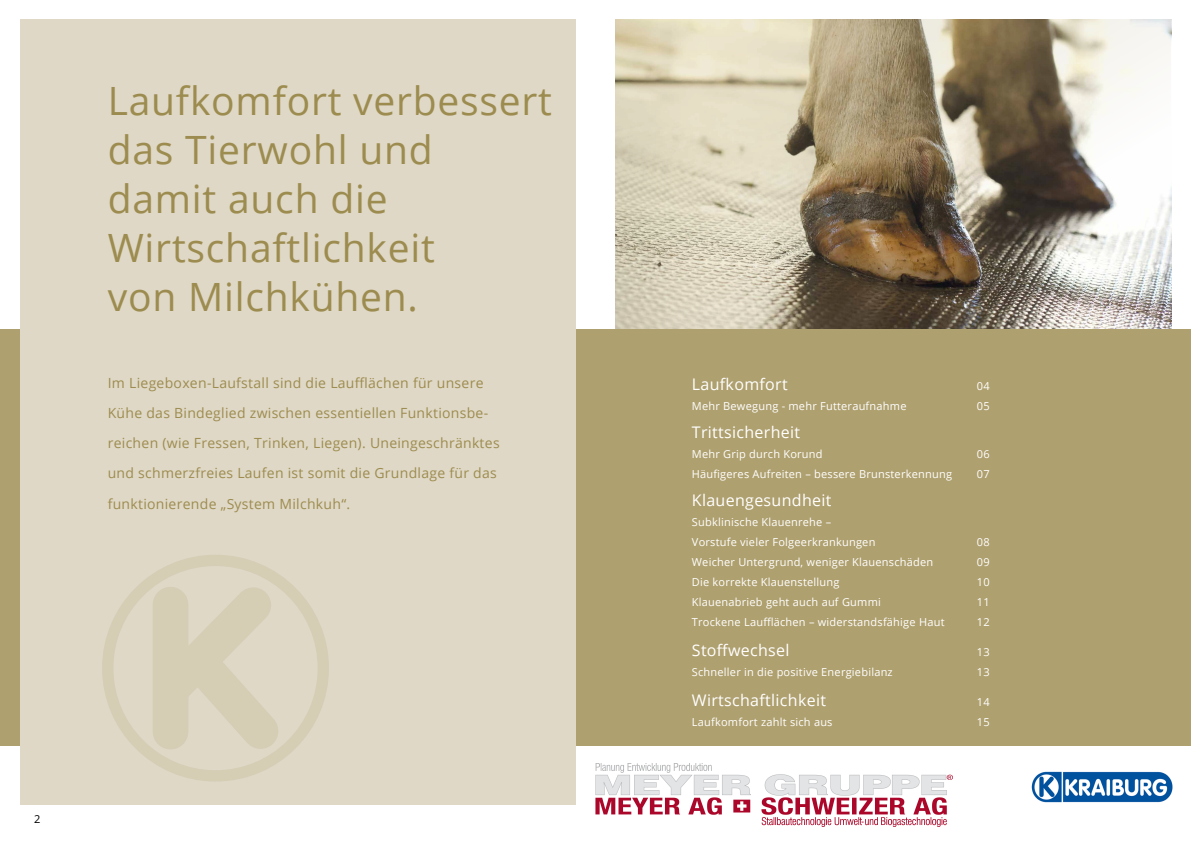
<style>
.page{position:relative;width:1191px;height:842px;background:#fff}
.page>*{position:absolute;margin:0;border:0;box-sizing:border-box;transform-origin:0 0}
.t1{font:39px/49px "Open Sans";letter-spacing:.02em;color:#9d8c4f}
.t2{font:16px "Open Sans";letter-spacing:.02em;color:#fff}
.t3{font:14px/30px "Open Sans";letter-spacing:.02em;color:#9d8c4f}
.t4{font:11px/20px "Open Sans";letter-spacing:.02em;color:#fff}
.t5{font:11px "Open Sans";color:#000}
</style>
<div class="page">
<img style="left:615px;top:20px;width:556px;height:309px">
<div style="left:0;top:329px;width:1191px;height:417px;background:#afa06f"></div>
<div style="left:20px;top:20px;width:555px;height:785px;background:#dfd8c6"></div>
<svg style="left:122px;top:555px;width:189px;height:226px"></svg>
<div style="left:102px;top:555px;width:227px;height:226px;border:11px solid #d5cdb4;border-radius:50%"></div>
<img style="left:1031px;top:771px;width:142px;height:32px">
<img style="left:595px;top:763px;width:358px;height:63px">
<h1 class="t1" style="left:108px;top:75px;width:446px">Laufkomfort verbessert das Tierwohl und<br>damit auch die<br>Wirtschaftlichkeit<br>von Milchkühen.</h1>
<p class="t3" style="left:108px;top:368px;width:393px">Im Liegeboxen-Laufstall sind die Laufflächen für unsere Kühe das Bindeglied zwischen essentiellen Funktionsbe&shy;reichen (wie Fressen, Trinken, Liegen). Uneingeschränktes und schmerzfreies Laufen ist somit die Grundlage für das funktionierende „System Milchkuh“.</p>
<p class="t5" style="left:34px;top:811px;width:8px">2</p>
<h2 class="t2" style="left:692px;top:373px;width:97px">Laufkomfort</h2>
<p class="t4" style="left:976px;top:376px;width:14px">04</p>
<p class="t4" style="left:692px;top:396px;width:216px">Mehr Bewegung - mehr Futteraufnahme</p>
<p class="t4" style="left:976px;top:396px;width:14px">05</p>
<h2 class="t2" style="left:692px;top:421px;width:110px">Trittsicherheit</h2>
<p class="t4" style="left:692px;top:444px;width:132px">Mehr Grip durch Korund</p>
<p class="t4" style="left:976px;top:444px;width:14px">06</p>
<p class="t4" style="left:692px;top:464px;width:262px">Häufigeres Aufreiten – bessere Brunsterkennung</p>
<p class="t4" style="left:976px;top:464px;width:14px">07</p>
<h2 class="t2" style="left:692px;top:489px;width:141px">Klauengesundheit</h2>
<p class="t4" style="left:692px;top:512px;width:185px">Subklinische Klauenrehe –<br>Vorstufe vieler Folgeerkrankungen</p>
<p class="t4" style="left:976px;top:532px;width:14px">08</p>
<p class="t4" style="left:692px;top:552px;width:243px">Weicher Untergrund, weniger Klauenschäden</p>
<p class="t4" style="left:976px;top:552px;width:14px">09</p>
<p class="t4" style="left:692px;top:572px;width:149px">Die korrekte Klauenstellung</p>
<p class="t4" style="left:976px;top:572px;width:14px">10</p>
<p class="t4" style="left:692px;top:592px;width:190px">Klauenabrieb geht auch auf Gummi</p>
<p class="t4" style="left:976px;top:592px;width:14px">11</p>
<p class="t4" style="left:692px;top:612px;width:254px">Trockene Laufflächen – widerstandsfähige Haut</p>
<p class="t4" style="left:976px;top:612px;width:14px">12</p>
<h2 class="t2" style="left:692px;top:639px;width:99px">Stoffwechsel</h2>
<p class="t4" style="left:976px;top:642px;width:14px">13</p>
<p class="t4" style="left:692px;top:662px;width:202px">Schneller in die positive Energiebilanz</p>
<p class="t4" style="left:976px;top:662px;width:14px">13</p>
<h2 class="t2" style="left:692px;top:689px;width:136px">Wirtschaftlichkeit</h2>
<p class="t4" style="left:976px;top:692px;width:14px">14</p>
<p class="t4" style="left:692px;top:712px;width:142px">Laufkomfort zahlt sich aus</p>
<p class="t4" style="left:976px;top:712px;width:14px">15</p>
</div>
